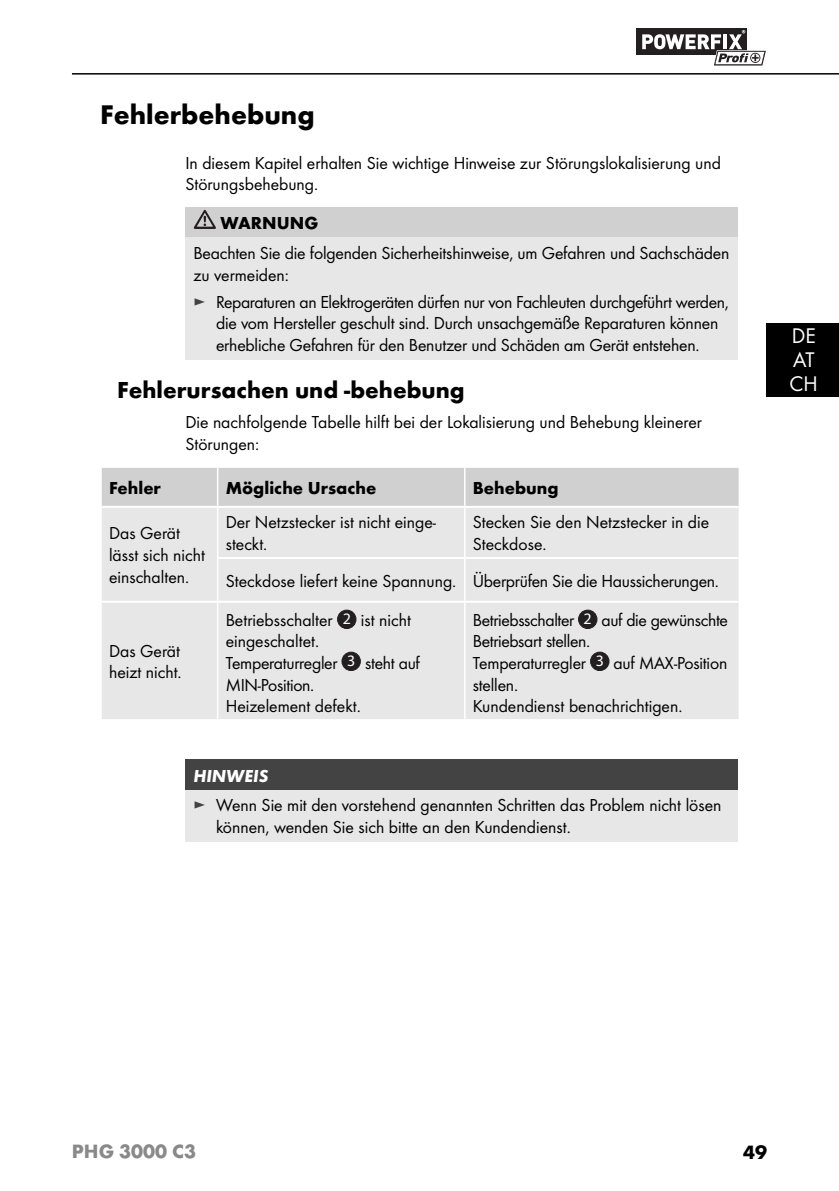
<style>
.page{position:relative;width:839px;height:1191px;background:#fff}
.page>*{position:absolute;margin:0;border:0;box-sizing:border-box;transform-origin:0 0}
.t1{font:700 28px "Futura";color:#000}
.t2{font:700 24px "Futura";color:#000}
.t3{font:22px/24px "Futura Boo";color:#fff}
.t4{font:700 20px "Futura";color:#898989}
.t5{font:700 20px "Futura";color:#000}
.t6{font:18px/21.6px "Futura Boo";color:#000}
.t7{font:700 18px "Futura";color:#000}
.t8{font:italic 700 18px "Futura";color:#fff}
.s1{color:#434343}
.s2{font-family:"Myriad";font-size:16px;color:#fff}
</style>
<div class="page">
<hr style="left:72px;top:73px;width:767px;height:2px;background:#000">
<svg style="left:636px;top:28px;width:130px;height:38px"></svg>
<div style="left:767px;top:323px;width:72px;height:74px;background:#000"></div>
<div style="left:185px;top:207px;width:553px;height:30px;background:#d0d0d0"></div>
<div style="left:185px;top:237px;width:553px;height:123px;background:#e7e7e7"></div>
<svg style="left:194px;top:210px;width:22px;height:19px"></svg>
<div style="left:102px;top:468px;width:637px;height:38px;background:#d0d0d0"></div>
<div style="left:102px;top:508px;width:637px;height:211px;background:#e7e7e7"></div>
<hr style="left:217px;top:468px;width:1px;height:38px;background:#fff">
<hr style="left:464px;top:468px;width:2px;height:38px;background:#fff">
<hr style="left:217px;top:508px;width:1px;height:50px;background:#fff">
<hr style="left:464px;top:508px;width:2px;height:49px;background:#fff">
<hr style="left:217px;top:558px;width:1px;height:43px;background:#fff">
<hr style="left:464px;top:559px;width:2px;height:42px;background:#fff">
<hr style="left:217px;top:603px;width:1px;height:116px;background:#fff">
<hr style="left:464px;top:603px;width:2px;height:116px;background:#fff">
<hr style="left:218px;top:557px;width:521px;height:2px;background:#fff">
<hr style="left:102px;top:601px;width:637px;height:2px;background:#fff">
<div style="left:338px;top:610px;width:18px;height:18px;background:#231f20;border-radius:50%"></div>
<div style="left:337px;top:610px;width:19px;height:19px;border:1px solid #231f20;border-radius:50%"></div>
<div style="left:342px;top:652px;width:18px;height:18px;background:#231f20;border-radius:50%"></div>
<div style="left:342px;top:652px;width:19px;height:19px;border:1px solid #231f20;border-radius:50%"></div>
<div style="left:579px;top:610px;width:18px;height:18px;background:#231f20;border-radius:50%"></div>
<div style="left:578px;top:610px;width:19px;height:19px;border:1px solid #231f20;border-radius:50%"></div>
<div style="left:591px;top:652px;width:18px;height:18px;background:#231f20;border-radius:50%"></div>
<div style="left:590px;top:652px;width:19px;height:19px;border:1px solid #231f20;border-radius:50%"></div>
<div style="left:185px;top:760px;width:553px;height:30px;background:#434343"></div>
<div style="left:185px;top:790px;width:553px;height:51px;background:#e7e7e7"></div>
<h1 class="t1" style="left:100px;top:104px;width:216px">Fehlerbehebung</h1>
<p class="t6" style="left:185px;top:153px;width:537px">In diesem Kapitel erhalten Sie wichtige Hinweise zur Störungslokalisierung und<br>Störungsbehebung.</p>
<p class="t7" style="left:220px;top:216px;width:99px">WARNUNG</p>
<p class="t6" style="left:193px;top:243px;width:538px">Beachten Sie die folgenden Sicherheitshinweise, um Gefahren und Sachschäden zu vermeiden:</p>
<p class="t6" style="left:216px;top:292px;width:514px;text-indent:-23px"><span class="s1">►</span> Reparaturen an Elektrogeräten dürfen nur von Fachleuten durchgeführt werden, die vom Hersteller geschult sind. Durch unsachgemäße Reparaturen können erhebliche Gefahren für den Benutzer und Schäden am Gerät entstehen.</p>
<h2 class="t2" style="left:117px;top:381px;width:349px">Fehlerursachen und -behebung</h2>
<p class="t6" style="left:185px;top:412px;width:518px">Die nachfolgende Tabelle hilft bei der Lokalisierung und Behebung kleinerer<br>Störungen:</p>
<p class="t7" style="left:109px;top:481px;width:54px">Fehler</p>
<p class="t7" style="left:226px;top:481px;width:152px">Mögliche Ursache</p>
<p class="t7" style="left:473px;top:481px;width:87px">Behebung</p>
<p class="t6" style="left:109px;top:523px;width:97px">Das Gerät lässt sich nicht einschalten.</p>
<p class="t6" style="left:226px;top:512px;width:212px">Der Netzstecker ist nicht einge&shy;steckt.</p>
<p class="t6" style="left:473px;top:512px;width:238px">Stecken Sie den Netzstecker in die<br>Steckdose.</p>
<p class="t6" style="left:226px;top:571px;width:495px">Steckdose liefert keine Spannung. Überprüfen Sie die Haussicherungen.</p>
<p class="t6" style="left:109px;top:641px;width:74px">Das Gerät heizt nicht.</p>
<p class="t6" style="left:226px;top:610px;width:196px">Betriebsschalter <span class="s2">2</span> ist nicht eingeschaltet.<br>Temperaturregler <sup>3</sup> steht auf<br>MIN-Position.<br>Heizelement defekt.</p>
<p class="t6" style="left:473px;top:610px;width:257px">Betriebsschalter <span class="s2">2</span> auf die gewünschte<br>Betriebsart stellen.<br>Temperaturregler <sup>3</sup> auf MAX-Position stellen.<br>Kundendienst benachrichtigen.</p>
<p class="t8" style="left:193px;top:770px;width:76px">HINWEIS</p>
<p class="t6" style="left:216px;top:795px;width:507px;text-indent:-23px"><span class="s1">►</span> Wenn Sie mit den vorstehend genannten Schritten das Problem nicht lösen können, wenden Sie sich bitte an den Kundendienst.</p>
<p class="t3" style="left:790px;top:325px;width:30px">DE<br>AT<br>CH</p>
<p class="t4" style="left:72px;top:1143px;width:126px">PHG 3000 C3</p>
<p class="t5" style="left:743px;top:1144px;width:25px">49</p>
</div>
